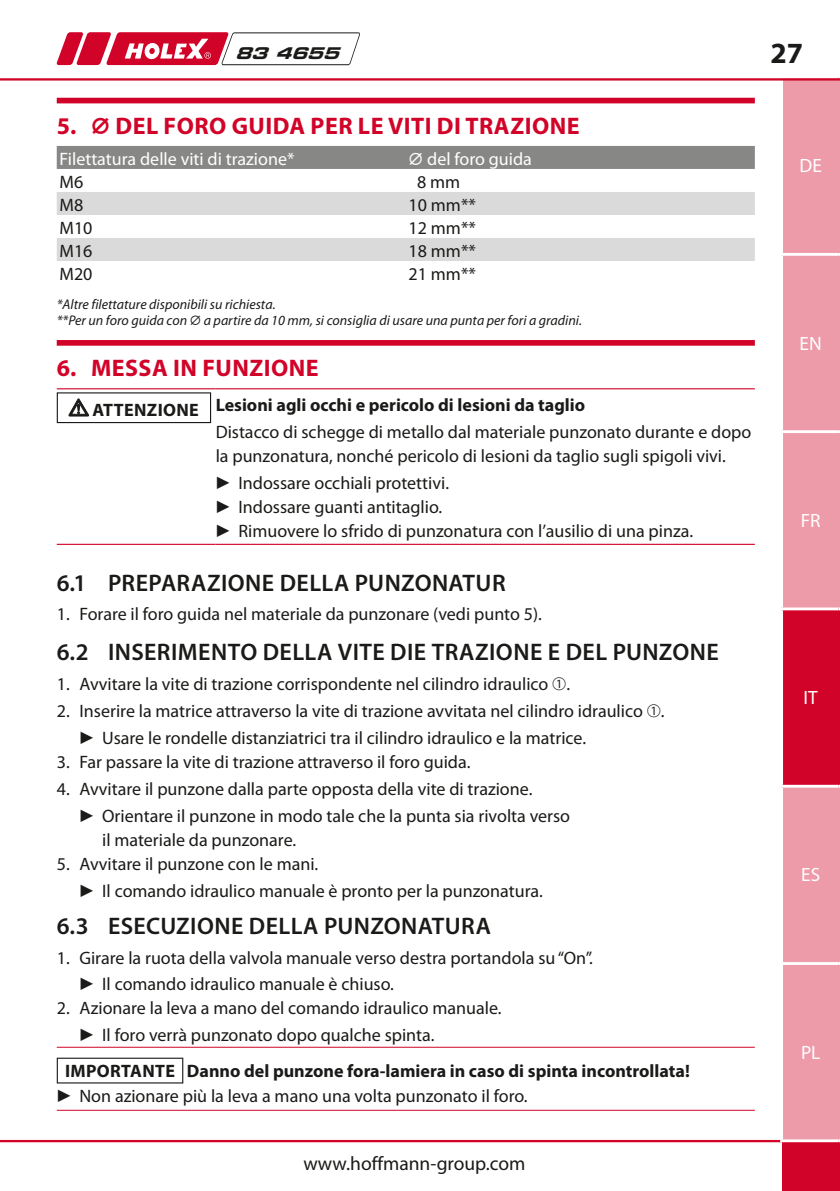
<style>
.page{position:relative;width:840px;height:1191px;background:#fff}
.page>*{position:absolute;margin:0;border:0;box-sizing:border-box;transform-origin:0 0}
.t1{font:700 29.4px "Myriad Pro";color:#1a1a18}
.t2{font:600 24px "Myriad Pro";letter-spacing:.015em;color:#1a1a18}
.t3{font:700 24px "Myriad Pro";letter-spacing:.02em;color:#d20328}
.t4{font:19.4px "Myriad Pro";color:#1a1a18}
.t5{font:19.2px "Myriad Pro";color:#fff}
.t6{font:18px/26.8px "Myriad Pro";color:#1a1a18}
.t7{font:700 18px/24.8px "Myriad Pro";color:#1a1a18}
.t8{font:18px "Myriad Pro";color:#fff}
.t9{font:16.2px "Eurostilefor HOLEX Bold Ext 2";color:#1a1a18}
.t10{font:italic 14px/16px "Myriad Pro";color:#1a1a18}
.s1{font-weight:900}
.s2{font-weight:400}
</style>
<div class="page">
<div style="left:781px;top:1142px;width:58px;height:49px;background:#d20328"></div>
<hr style="left:0;top:1140px;width:839px;height:2px;background:#d20328">
<div style="left:782px;top:610px;width:57px;height:175px;background:#d20328"></div>
<hr style="left:779px;top:1139px;width:58px;height:3px;background:#fff">
<svg style="left:57px;top:32px;width:303px;height:33px"></svg>
<div style="left:781px;top:78px;width:58px;height:530px;background:linear-gradient(to right,#ed9caa,#ed9baa)"></div>
<div style="left:781px;top:787px;width:58px;height:354px;background:linear-gradient(to right,#ed9baa,#ed9baa)"></div>
<div style="left:57px;top:98px;width:697px;height:5px;background:#d20328"></div>
<div style="left:57px;top:340px;width:697px;height:6px;background:#d20328"></div>
<div style="left:57px;top:146px;width:697px;height:23px;background:#878786"></div>
<svg style="left:57px;top:192px;width:697px;height:69px;fill:#dadada"></svg>
<hr style="left:57px;top:388px;width:158px;height:1px;background:#d20328">
<hr style="left:57px;top:544px;width:158px;height:1px;background:#d20328">
<hr style="left:215px;top:388px;width:539px;height:1px;background:#d20328">
<hr style="left:215px;top:544px;width:539px;height:1px;background:#d20328">
<svg style="left:69px;top:398px;width:20px;height:18px"></svg>
<div style="left:57px;top:392px;width:154px;height:31px;border:1px solid #1a1a18"></div>
<hr style="left:57px;top:1047px;width:697px;height:1px;background:#d20328">
<hr style="left:57px;top:1110px;width:697px;height:1px;background:#d20328">
<div style="left:57px;top:1057px;width:126px;height:26px;border:1px solid #1a1a18"></div>
<hr style="left:0;top:78px;width:839px;height:3px;background:#d20328">
<p class="t9" style="left:235px;top:41px;width:105px">83 4655</p>
<h1 class="t1" style="left:769px;top:37px;width:34px">27</h1>
<h2 class="t3" style="left:57px;top:112px;width:524px">5. ⌀ DEL FORO GUIDA PER LE VITI DI TRAZIONE</h2>
<p class="t8" style="left:60px;top:149px;width:236px">Filettatura delle viti di trazione*</p>
<p class="t8" style="left:408px;top:149px;width:125px">⌀ del foro guida</p>
<p class="t6" style="left:60px;top:169px;width:25px">M6</p>
<p class="t6" style="left:417px;top:169px;width:45px">8 mm</p>
<p class="t6" style="left:60px;top:192px;width:25px">M8</p>
<p class="t6" style="left:408px;top:192px;width:69px">10 mm**</p>
<p class="t6" style="left:60px;top:215px;width:34px">M10</p>
<p class="t6" style="left:408px;top:215px;width:69px">12 mm**</p>
<p class="t6" style="left:60px;top:238px;width:34px">M16</p>
<p class="t6" style="left:408px;top:238px;width:69px">18 mm**</p>
<p class="t6" style="left:60px;top:261px;width:34px">M20</p>
<p class="t6" style="left:408px;top:261px;width:69px">21 mm**</p>
<p class="t10" style="left:57px;top:296px;width:526px">*Altre filettature disponibili su richiesta.<br>**Per un foro guida con ⌀ a partire da 10 mm, si consiglia di usare una punta per fori a gradini.</p>
<h2 class="t3" style="left:57px;top:354px;width:263px">6. MESSA IN FUNZIONE</h2>
<p class="t7" style="left:92px;top:393px;width:494px">ATTENZIONE Lesioni agli occhi e pericolo di lesioni da taglio</p>
<p class="t6" style="left:215px;top:420px;width:537px;line-height:24px">Distacco di schegge di metallo dal materiale punzonato durante e dopo la punzonatura, nonché pericolo di lesioni da taglio sugli spigoli vivi.</p>
<p class="t6" style="left:215px;top:471px;width:478px;line-height:24px"><span class="s1">▶</span> Indossare occhiali protettivi.<br><span class="s1">▶</span> Indossare guanti antitaglio.<br><span class="s1">▶</span> Rimuovere lo sfrido di punzonatura con l’ausilio di una pinza.</p>
<h2 class="t2" style="left:57px;top:569px;width:450px">6.1 PREPARAZIONE DELLA PUNZONATUR</h2>
<p class="t6" style="left:57px;top:601px;width:486px">1. Forare il foro guida nel materiale da punzonare (vedi punto 5).</p>
<h2 class="t2" style="left:57px;top:639px;width:663px">6.2 INSERIMENTO DELLA VITE DIE TRAZIONE E DEL PUNZONE</h2>
<p class="t6" style="left:57px;top:671px;width:514px">1. Avvitare la vite di trazione corrispondente nel cilindro idraulico ➀.</p>
<p class="t6" style="left:79px;top:698px;width:586px;text-indent:-23px">2. Inserire la matrice attraverso la vite di trazione avvitata nel cilindro idraulico ➀. <span class="s1">▶</span> Usare le rondelle distanziatrici tra il cilindro idraulico e la matrice.</p>
<p class="t6" style="left:57px;top:749px;width:415px">3. Far passare la vite di trazione attraverso il foro guida.</p>
<p class="t6" style="left:79px;top:775px;width:492px;text-indent:-23px">4. Avvitare il punzone dalla parte opposta della vite di trazione.<br><span class="s1">▶</span> Orientare il punzone in modo tale che la punta sia rivolta verso</p>
<p class="t6" style="left:102px;top:826px;width:195px">il materiale da punzonare.</p>
<p class="t6" style="left:79px;top:850px;width:464px;text-indent:-23px">5. Avvitare il punzone con le mani.<br><span class="s1">▶</span> Il comando idraulico manuale è pronto per la punzonatura.</p>
<h2 class="t2" style="left:57px;top:912px;width:435px">6.3 ESECUZIONE DELLA PUNZONATURA</h2>
<p class="t6" style="left:79px;top:944px;width:515px;text-indent:-23px">1. Girare la ruota della valvola manuale verso destra portandola su “On”. <span class="s1">▶</span> Il comando idraulico manuale è chiuso.</p>
<p class="t6" style="left:79px;top:995px;width:423px;text-indent:-23px">2. Azionare la leva a mano del comando idraulico manuale. <span class="s1">▶</span> Il foro verrà punzonato dopo qualche spinta.</p>
<p class="t7" style="left:57px;top:1058px;width:634px;text-indent:8px">IMPORTANTE Danno del punzone fora-lamiera in caso di spinta incontrollata! <span class="s1">▶</span> <span class="s2">Non azionare più la leva a mano una volta punzonato il foro.</span></p>
<p class="t4" style="left:303px;top:1152px;width:223px">www.hoffmann-group.com</p>
<p class="t5" style="left:799px;top:155px;width:24px">DE</p>
<p class="t5" style="left:799px;top:332px;width:24px">EN</p>
<p class="t5" style="left:800px;top:510px;width:21px">FR</p>
<p class="t5" style="left:803px;top:687px;width:16px">IT</p>
<p class="t5" style="left:800px;top:864px;width:20px">ES</p>
<p class="t5" style="left:800px;top:1041px;width:21px">PL</p>
</div>
